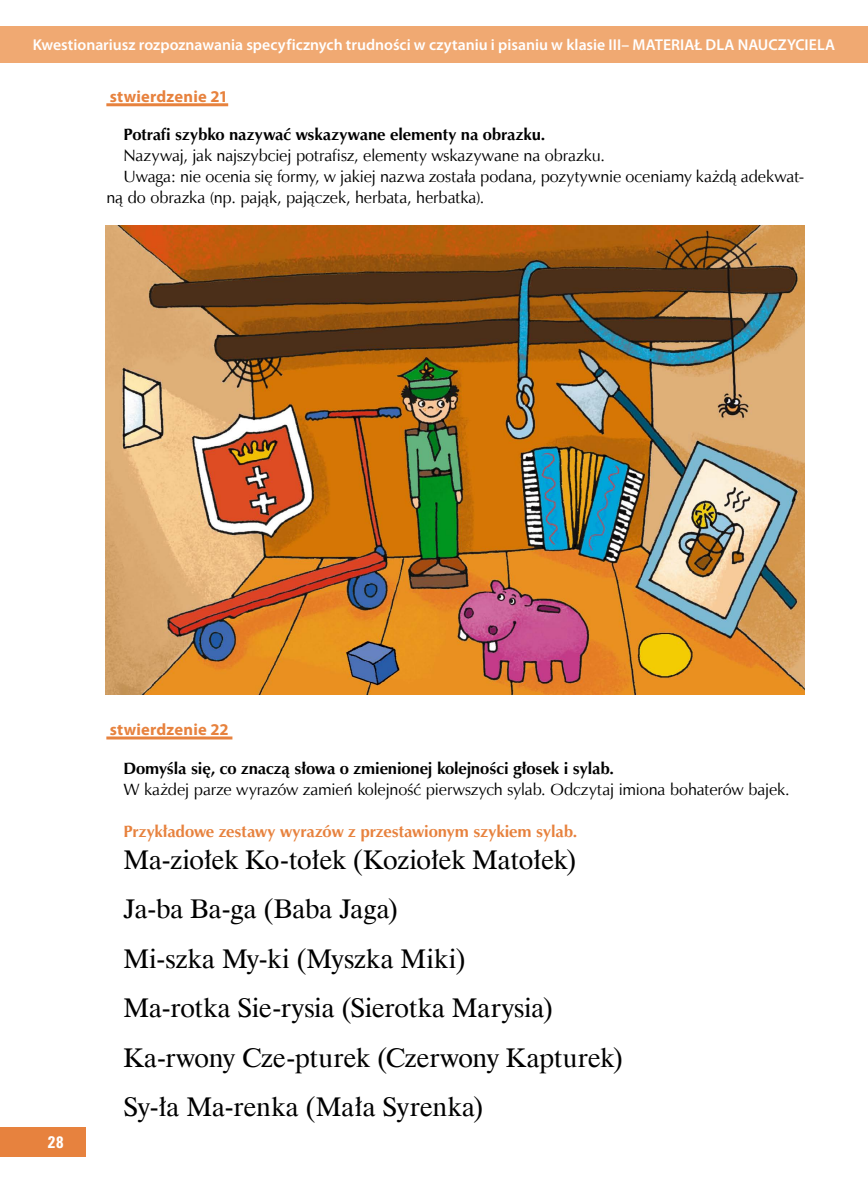
<style>
.page{position:relative;width:868px;height:1191px;background:#fff}
.page>*{position:absolute;margin:0;border:0;box-sizing:border-box;transform-origin:0 0}
.t1{font:27px/49.3px "Dutch 801 EU";letter-spacing:-.005em;color:#000}
.t2{font:16.5px "Zapf Humnst EU";letter-spacing:-.005em;color:#000}
.t3{font:700 16.5px "Zapf Humnst EU";letter-spacing:-.01em;color:#000}
.t4{font:700 16.5px "Zapf Humnst EU";letter-spacing:-.005em;color:#e7823e}
.t5{font:700 16.5px "Myriad Pro";letter-spacing:.01em;color:#e7823e}
.t6{font:700 16.5px "Zurich Cn EU";color:#fff}
.t7{font:600 15.75px "Myriad Pro";color:#fff}
</style>
<div class="page">
<div style="left:0;top:1127px;width:85px;height:30px;background:#e7823e"></div>
<div style="left:0;top:27px;width:867px;height:36px;background:#f0a972"></div>
<img style="left:106px;top:226px;width:698px;height:468px">
<hr style="left:106px;top:103px;width:122px;height:3px;background:#e7823e">
<hr style="left:106px;top:736px;width:126px;height:3px;background:#e7823e">
<p class="t7" style="left:33px;top:35px;width:803px">Kwestionariusz rozpoznawania specyficznych trudności w czytaniu i pisaniu w klasie III– MATERIAŁ DLA NAUCZYCIELA</p>
<p class="t5" style="left:110px;top:85px;width:120px">stwierdzenie 21</p>
<p class="t3" style="left:123px;top:124px;width:423px">Potrafi szybko nazywać wskazywane elementy na obrazku.</p>
<p class="t2" style="left:123px;top:145px;width:483px">Nazywaj, jak najszybciej potrafisz, elementy wskazywane na obrazku.</p>
<p class="t2" style="left:123px;top:166px;width:682px">Uwaga: nie ocenia się formy, w jakiej nazwa została podana, pozytywnie oceniamy każdą adekwat-</p>
<p class="t2" style="left:106px;top:187px;width:379px">ną do obrazka (np. pająk, pajączek, herbata, herbatka).</p>
<p class="t5" style="left:110px;top:718px;width:120px">stwierdzenie 22</p>
<p class="t6" style="left:47px;top:1132px;width:18px">28</p>
<p class="t3" style="left:123px;top:757px;width:492px">Domyśla się, co znaczą słowa o zmienionej kolejności głosek i sylab.</p>
<p class="t2" style="left:123px;top:778px;width:667px">W każdej parze wyrazów zamień kolejność pierwszych sylab. Odczytaj imiona bohaterów bajek.</p>
<p class="t4" style="left:123px;top:820px;width:455px">Przykładowe zestawy wyrazów z przestawionym szykiem sylab.</p>
<h1 class="t1" style="left:123px;top:835px;width:501px">Ma-ziołek Ko-tołek (Koziołek Matołek)<br>Ja-ba Ba-ga (Baba Jaga)<br>Mi-szka My-ki (Myszka Miki)<br>Ma-rotka Sie-rysia (Sierotka Marysia)<br>Ka-rwony Cze-pturek (Czerwony Kapturek)<br>Sy-ła Ma-renka (Mała Syrenka)</h1>
</div>
